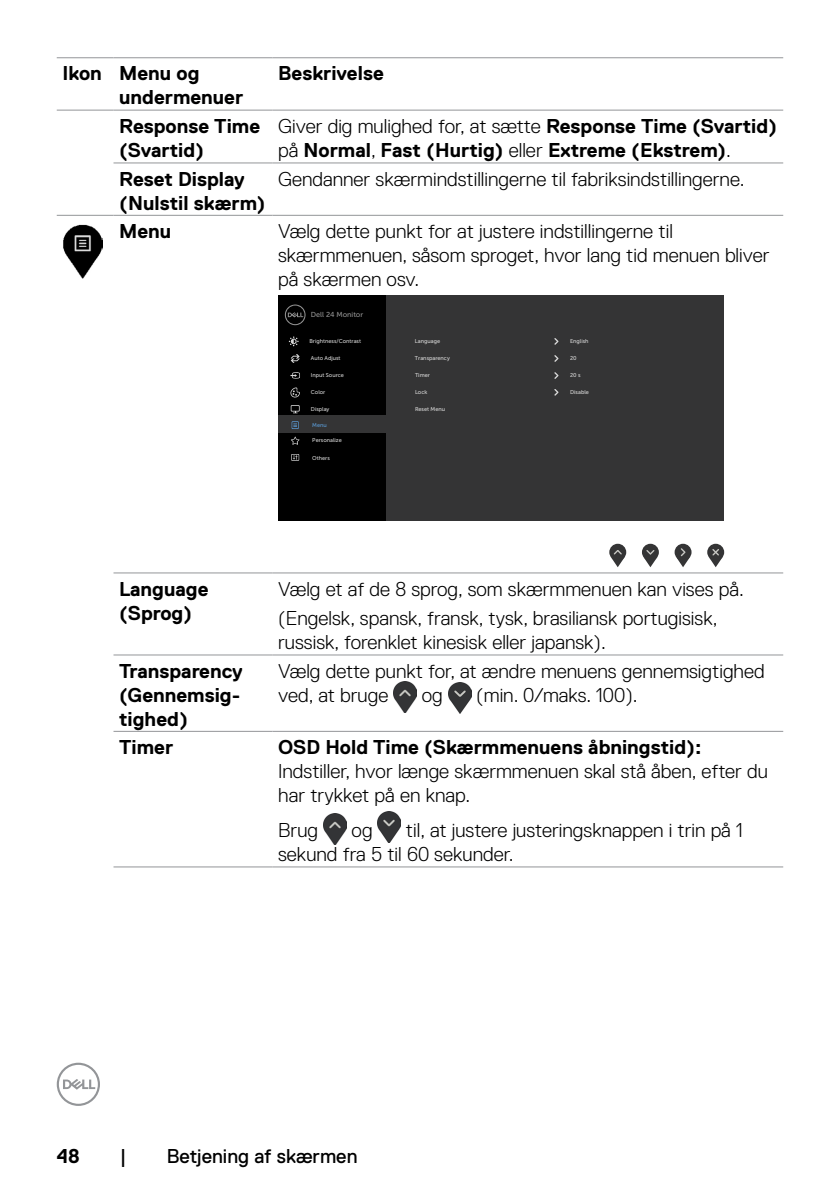
<style>
.page{position:relative;width:840px;height:1191px;background:#fff}
.page>*{position:absolute;margin:0;border:0;box-sizing:border-box;transform-origin:0 0}
.t1{font:300 20px/24px "Dell Replica";color:#000}
.t2{font:700 20px/24px "Dell Replica";color:#000}
.t3{font:20px "Dell Replica";color:#000}
.t4{font:7.2px "Museo Sans For Dell 500";color:#939393}
.t5{font:5.6px "Museo Sans For Dell 500";color:#d9d9d9}
.t6{font:5.6px "Museo Sans For Dell 500";color:#5b9bd5}
.s1{font-weight:300}
</style>
<div class="page">
<svg style="left:57px;top:1062px;width:43px;height:44px"></svg>
<hr style="left:113px;top:163px;width:159px;height:1px;background:#939598">
<hr style="left:272px;top:163px;width:510px;height:1px;background:#939598">
<hr style="left:57px;top:215px;width:56px;height:1px;background:#939598">
<hr style="left:113px;top:215px;width:159px;height:1px;background:#939598">
<hr style="left:272px;top:215px;width:510px;height:1px;background:#939598">
<hr style="left:113px;top:572px;width:159px;height:1px;background:#939598">
<hr style="left:272px;top:572px;width:510px;height:1px;background:#939598">
<hr style="left:113px;top:654px;width:159px;height:1px;background:#939598">
<hr style="left:272px;top:654px;width:510px;height:1px;background:#939598">
<hr style="left:113px;top:731px;width:159px;height:1px;background:#939598">
<hr style="left:272px;top:731px;width:510px;height:1px;background:#939598">
<hr style="left:113px;top:866px;width:159px;height:1px;background:#939598">
<hr style="left:272px;top:866px;width:510px;height:1px;background:#939598">
<hr style="left:57px;top:57px;width:56px;height:1px;background:#939598">
<hr style="left:113px;top:57px;width:159px;height:1px;background:#939598">
<hr style="left:272px;top:57px;width:510px;height:1px;background:#939598">
<hr style="left:57px;top:110px;width:56px;height:1px;background:#939598">
<hr style="left:113px;top:110px;width:159px;height:1px;background:#939598">
<hr style="left:272px;top:110px;width:510px;height:1px;background:#939598">
<img style="left:63px;top:225px;width:39px;height:54px">
<div style="left:278px;top:296px;width:445px;height:225px;background:#343435"></div>
<div style="left:278px;top:296px;width:107px;height:225px;background:#000"></div>
<div style="left:278px;top:415px;width:108px;height:18px;background:#343435"></div>
<svg style="left:285px;top:304px;width:20px;height:21px"></svg>
<div style="left:609px;top:544px;width:17px;height:16px;background:#343435;border-radius:50%"></div>
<svg style="left:610px;top:550px;width:14px;height:17px"></svg>
<div style="left:641px;top:544px;width:17px;height:16px;background:#343435;border-radius:50%"></div>
<svg style="left:643px;top:550px;width:14px;height:17px"></svg>
<svg style="left:674px;top:544px;width:17px;height:16px"></svg>
<svg style="left:676px;top:548px;width:13px;height:19px"></svg>
<svg style="left:706px;top:544px;width:17px;height:16px"></svg>
<svg style="left:708px;top:549px;width:14px;height:18px"></svg>
<svg style="left:289px;top:336px;width:9px;height:10px"></svg>
<svg style="left:290px;top:354px;width:9px;height:9px"></svg>
<svg style="left:290px;top:372px;width:10px;height:7px"></svg>
<svg style="left:290px;top:387px;width:10px;height:11px"></svg>
<svg style="left:290px;top:405px;width:9px;height:6px"></svg>
<div style="left:291px;top:406px;width:8px;height:5px;background:#000"></div>
<svg style="left:291px;top:436px;width:8px;height:9px"></svg>
<svg style="left:291px;top:454px;width:8px;height:7px"></svg>
<div style="left:291px;top:454px;width:7px;height:6px;background:#000"></div>
<svg style="left:293px;top:455px;width:4px;height:5px"></svg>
<svg style="left:291px;top:421px;width:7px;height:8px"></svg>
<svg style="left:292px;top:422px;width:6px;height:6px"></svg>
<svg style="left:554px;top:338px;width:4px;height:7px"></svg>
<svg style="left:554px;top:355px;width:4px;height:7px"></svg>
<svg style="left:554px;top:372px;width:4px;height:7px"></svg>
<svg style="left:554px;top:389px;width:4px;height:7px"></svg>
<img style="left:393px;top:681px;width:23px;height:32px">
<img style="left:448px;top:682px;width:23px;height:31px">
<img style="left:323px;top:813px;width:23px;height:31px">
<img style="left:377px;top:811px;width:23px;height:32px">
<p class="t2" style="left:119px;top:62px;width:126px;text-indent:-57px">Ikon Menu og undermenuer</p>
<p class="t2" style="left:278px;top:62px;width:107px">Beskrivelse</p>
<p class="t2" style="left:119px;top:114px;width:142px">Response Time (Svartid)</p>
<p class="t2" style="left:278px;top:114px;width:500px"><span class="s1">Giver dig mulighed for, at sætte</span> Response Time (Svartid) <span class="s1">på</span> Normal<span class="s1">,</span> Fast (Hurtig) <span class="s1">eller</span> Extreme (Ekstrem)<span class="s1">.</span></p>
<p class="t2" style="left:119px;top:167px;width:148px">Reset Display (Nulstil skærm)</p>
<p class="t1" style="left:278px;top:167px;width:467px">Gendanner skærmindstillingerne til fabriksindstillingerne.</p>
<p class="t2" style="left:119px;top:219px;width:54px">Menu</p>
<p class="t1" style="left:278px;top:219px;width:492px">Vælg dette punkt for at justere indstillingerne til skærmmenuen, såsom sproget, hvor lang tid menuen bliver på skærmen osv.</p>
<p class="t4" style="left:311px;top:311px;width:54px">Dell 24 Monitor</p>
<p class="t5" style="left:309px;top:338px;width:53px">Brightness/Contrast</p>
<p class="t5" style="left:311px;top:355px;width:31px">Auto Adjust</p>
<p class="t5" style="left:311px;top:372px;width:35px">Input Source</p>
<p class="t5" style="left:311px;top:389px;width:16px">Color</p>
<p class="t5" style="left:311px;top:406px;width:20px">Display</p>
<p class="t5" style="left:312px;top:437px;width:31px">Personalize</p>
<p class="t5" style="left:312px;top:454px;width:19px">Others</p>
<p class="t5" style="left:415px;top:338px;width:27px">Language</p>
<p class="t5" style="left:569px;top:338px;width:20px">English</p>
<p class="t5" style="left:415px;top:355px;width:36px">Transparency</p>
<p class="t5" style="left:569px;top:355px;width:8px">20</p>
<p class="t5" style="left:415px;top:372px;width:16px">Timer</p>
<p class="t5" style="left:569px;top:372px;width:12px">20 s</p>
<p class="t5" style="left:415px;top:389px;width:14px">Lock</p>
<p class="t5" style="left:569px;top:389px;width:20px">Disable</p>
<p class="t5" style="left:415px;top:406px;width:32px">Reset Menu</p>
<p class="t6" style="left:312px;top:422px;width:16px">Menu</p>
<p class="t2" style="left:119px;top:577px;width:91px">Language (Sprog)</p>
<p class="t1" style="left:278px;top:574px;width:467px;line-height:29.6px">Vælg et af de 8 sprog, som skærmmenuen kan vises på. (Engelsk, spansk, fransk, tysk, brasiliansk portugisisk,</p>
<p class="t1" style="left:278px;top:630px;width:329px">russisk, forenklet kinesisk eller japansk).</p>
<p class="t2" style="left:119px;top:659px;width:125px">Transparency (Gennemsig&shy;tighed)</p>
<p class="t1" style="left:278px;top:658px;width:488px">Vælg dette punkt for, at ændre menuens gennemsigtighed ved, at bruge</p>
<p class="t1" style="left:421px;top:683px;width:22px">og</p>
<p class="t1" style="left:476px;top:683px;width:163px">(min. 0/maks. 100).</p>
<p class="t2" style="left:119px;top:735px;width:55px">Timer</p>
<p class="t2" style="left:278px;top:735px;width:424px">OSD Hold Time (Skærmmenuens åbningstid):</p>
<p class="t1" style="left:278px;top:759px;width:491px">Indstiller, hvor længe skærmmenuen skal stå åben, efter du har trykket på en knap.</p>
<p class="t1" style="left:278px;top:818px;width:41px">Brug</p>
<p class="t1" style="left:351px;top:818px;width:22px">og</p>
<p class="t1" style="left:278px;top:818px;width:466px;text-indent:128px">til, at justere justeringsknappen i trin på 1 sekund fra 5 til 60 sekunder.</p>
<p class="t2" style="left:57px;top:1143px;width:25px">48</p>
<p class="t3" style="left:120px;top:1144px;width:8px">|</p>
<p class="t3" style="left:166px;top:1144px;width:192px">Betjening af skærmen</p>
</div>
